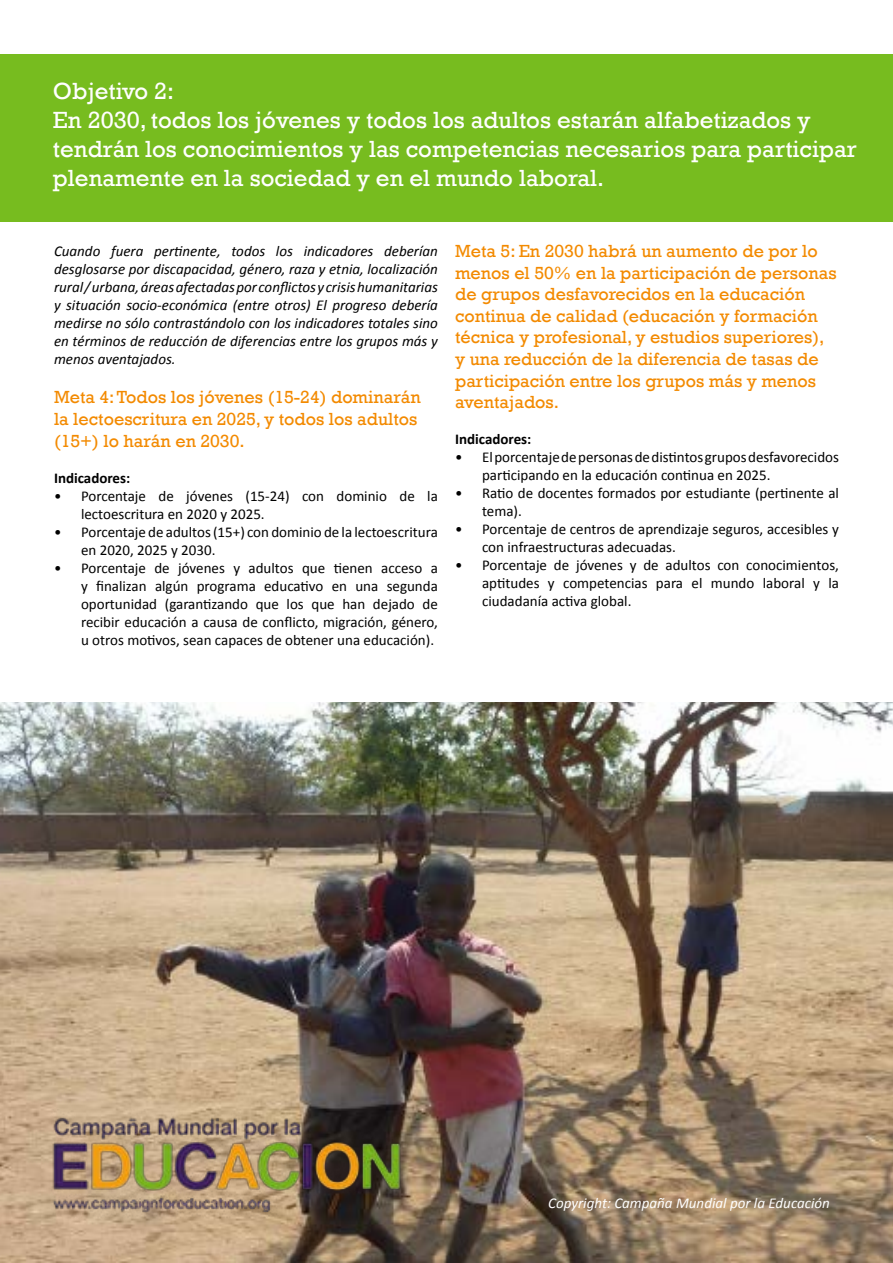
<style>
.page{position:relative;width:893px;height:1263px;background:#fff}
.page>*{position:absolute;margin:0;border:0;box-sizing:border-box;transform-origin:0 0}
.t1{font:24px/28.8px "Rockwell";color:#fff}
.t2{font:18px/21.6px "Rockwell";color:#f38a00}
.t3{font:15px/18px "Calibri";color:#000}
.t4{font:italic 15px/18px "Calibri";color:#000;text-align:justify}
.t5{font:italic 15px "Calibri";color:#fff}
.t6{font:700 15px "Calibri";color:#000}
</style>
<div class="page">
<img style="left:0;top:702px;width:893px;height:561px">
<div style="left:0;top:54px;width:893px;height:167px;background:#77bc1f"></div>
<img style="left:41px;top:1110px;width:372px;height:110px">
<h1 class="t1" style="left:53px;top:77px;width:805px">Objetivo 2:<br>En 2030, todos los jóvenes y todos los adultos estarán alfabetizados y tendrán los conocimientos y las competencias necesarios para participar plenamente en la sociedad y en el mundo laboral.</h1>
<p class="t4" style="left:54px;top:241px;width:385px">Cuando fuera pertinente, todos los indicadores deberían desglosarse por discapacidad, género, raza y etnia, localización rural / urbana, áreas afectadas por conflictos y crisis humanitarias y situación socio-económica (entre otros) El progreso debería medirse no sólo contrastándolo con los indicadores totales sino en términos de reducción de diferencias entre los grupos más y menos aventajados.</p>
<p class="t2" style="left:54px;top:387px;width:368px">Meta 4: Todos los jóvenes (15-24) dominarán la lectoescritura en 2025, y todos los adultos (15+) lo harán en 2030.</p>
<p class="t6" style="left:54px;top:468px;width:78px">Indicadores:</p>
<p class="t3" style="left:81px;top:487px;width:358px;text-indent:-27px">• Porcentaje de jóvenes (15-24) con dominio de la lectoescritura en 2020 y 2025.</p>
<p class="t3" style="left:81px;top:523px;width:358px;text-indent:-27px">• Porcentaje de adultos (15+) con dominio de la lectoescritura en 2020, 2025 y 2030.</p>
<p class="t3" style="left:81px;top:559px;width:358px;text-align:justify;text-indent:-27px">• Porcentaje de jóvenes y adultos que tienen acceso a y finalizan algún programa educativo en una segunda oportunidad (garantizando que los que han dejado de recibir educación a causa de conflicto, migración, género, u otros motivos, sean capaces de obtener una educación).</p>
<p class="t2" style="left:455px;top:240px;width:383px">Meta 5: En 2030 habrá un aumento de por lo menos el 50% en la participación de personas de grupos desfavorecidos en la educación continua de calidad (educación y formación técnica y profesional, y estudios superiores), y una reducción de la diferencia de tasas de participación entre los grupos más y menos aventajados.</p>
<p class="t6" style="left:455px;top:430px;width:78px">Indicadores:</p>
<p class="t3" style="left:482px;top:448px;width:358px;text-indent:-27px">• El porcentaje de personas de distintos grupos desfavorecidos participando en la educación continua en 2025.</p>
<p class="t3" style="left:482px;top:484px;width:358px;text-indent:-27px">• Ratio de docentes formados por estudiante (pertinente al tema).</p>
<p class="t3" style="left:482px;top:520px;width:358px;text-indent:-27px">• Porcentaje de centros de aprendizaje seguros, accesibles y con infraestructuras adecuadas.</p>
<p class="t3" style="left:482px;top:556px;width:358px;text-align:justify;text-indent:-27px">• Porcentaje de jóvenes y de adultos con conocimientos, aptitudes y competencias para el mundo laboral y la ciudadanía activa global.</p>
<p class="t5" style="left:548px;top:1193px;width:283px">Copyright: Campaña Mundial por la Educación</p>
</div>
